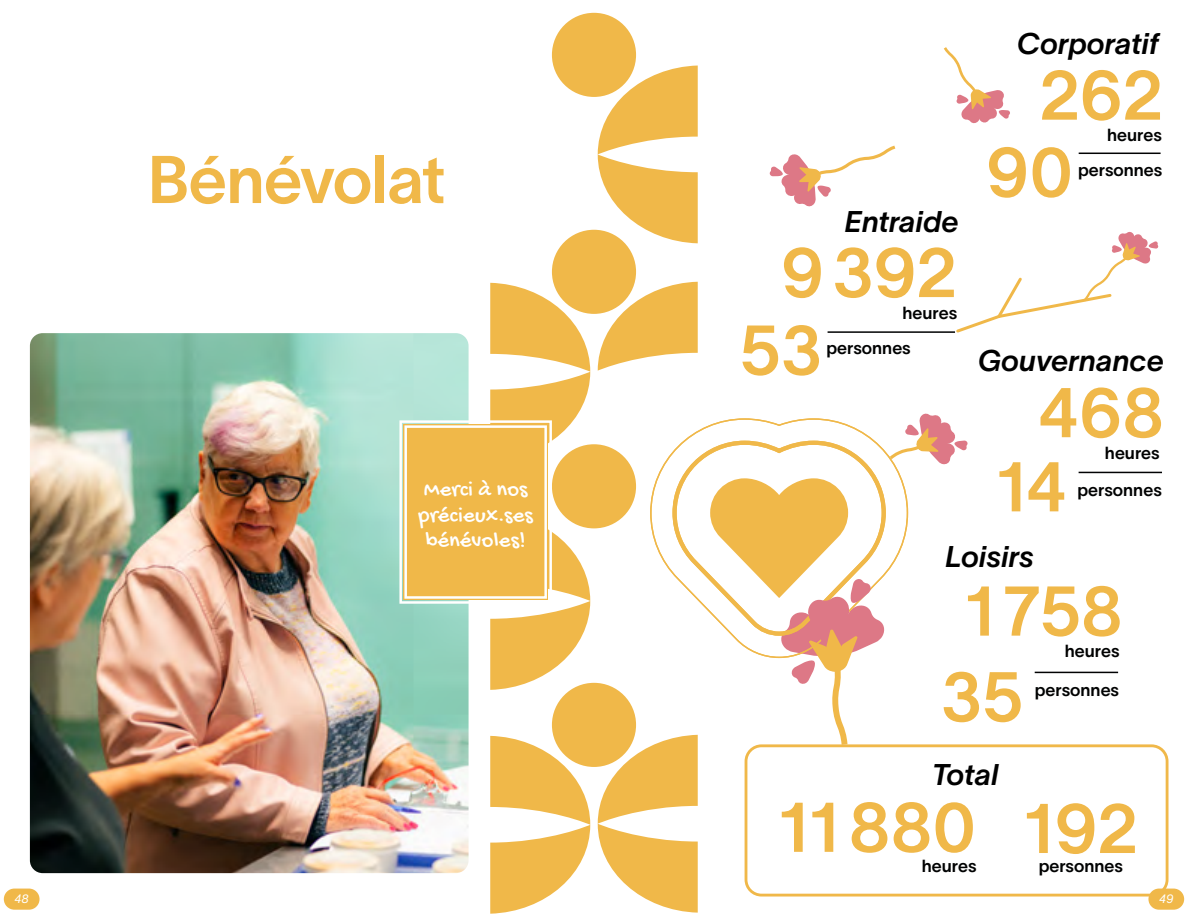
<style>
.page{position:relative;width:1188px;height:918px;background:#fff}
.page>*{position:absolute;margin:0;border:0;box-sizing:border-box;transform-origin:0 0}
.t1{font:68.85px/77.1px "TWK Lausanne";color:#f0b849}
.t2{font:66px "TWK Lausanne";letter-spacing:-.015em;color:#f0b849}
.t3{font:italic 29.4px "TWK Lausanne 0600";color:#000}
.t4{font:22.5px/25.5px "Gochi Hand";letter-spacing:.01em;color:#fff;text-align:center}
.t5{font:17.25px "TWK Lausanne";color:#010202}
.t6{font:italic 12px "TWK Lausanne 0300";color:#fff}
</style>
<div class="page">
<hr style="left:1079px;top:153px;width:82px;height:1px;background:#010203">
<svg style="left:956px;top:231px;width:203px;height:102px"></svg>
<hr style="left:1079px;top:472px;width:83px;height:1px;background:#010203">
<svg style="left:944px;top:47px;width:66px;height:77px"></svg>
<div style="left:745px;top:744px;width:424px;height:153px;border:3px solid #f0b849;border-radius:15px"></div>
<hr style="left:1035px;top:672px;width:83px;height:1px;background:#010203">
<hr style="left:828px;top:331px;width:127px;height:2px;background:#010203">
<svg style="left:769px;top:146px;width:126px;height:61px"></svg>
<div style="left:552px;top:13px;width:84px;height:84px;background:#f0b849;border-radius:50%"></div>
<div style="left:552px;top:444px;width:84px;height:84px;background:#f0b849;border-radius:50%"></div>
<div style="left:552px;top:683px;width:84px;height:84px;background:#f0b849;border-radius:50%"></div>
<div style="left:552px;top:230px;width:84px;height:84px;background:#f0b849;border-radius:50%"></div>
<svg style="left:490px;top:736px;width:100px;height:178px"></svg>
<svg style="left:598px;top:66px;width:100px;height:177px"></svg>
<svg style="left:598px;top:413px;width:370px;height:500px"></svg>
<svg style="left:598px;top:282px;width:100px;height:89px"></svg>
<img style="left:30px;top:333px;width:439px;height:540px">
<svg style="left:398px;top:283px;width:192px;height:407px"></svg>
<div style="left:404px;top:425px;width:143px;height:174px;border:2px solid #fff"></div>
<div style="left:1148px;top:889px;width:36px;height:21px;background:#f0b849;border-radius:11px"></div>
<div style="left:4px;top:889px;width:36px;height:21px;background:#f0b849;border-radius:11px"></div>
<h2 class="t2" style="left:148px;top:133px;width:299px">Bénévolat</h2>
<h3 class="t4" style="left:419px;top:478px;width:116px">Merci à nos précieux.ses bénévoles!</h3>
<h3 class="t3" style="left:1017px;top:23px;width:143px">Corporatif</h3>
<h3 class="t3" style="left:844px;top:201px;width:116px">Entraide</h3>
<h1 class="t1" style="left:781px;top:230px;width:177px">9392</h1>
<p class="t5" style="left:902px;top:301px;width:56px">heures</p>
<h1 class="t1" style="left:739px;top:307px;width:84px">53</h1>
<p class="t5" style="left:827px;top:335px;width:86px">personnes</p>
<h1 class="t1" style="left:986px;top:52px;width:179px;text-indent:53px">262<br>90</h1>
<p class="t5" style="left:1107px;top:123px;width:56px">heures</p>
<p class="t5" style="left:1078px;top:158px;width:86px">personnes</p>
<h3 class="t3" style="left:978px;top:340px;width:188px">Gouvernance</h3>
<h1 class="t1" style="left:996px;top:371px;width:169px;line-height:74.1px;text-indent:42px">468<br>14</h1>
<p class="t5" style="left:1105px;top:440px;width:56px">heures</p>
<p class="t5" style="left:1078px;top:478px;width:86px">personnes</p>
<h3 class="t3" style="left:945px;top:536px;width:90px">Loisirs</h3>
<h1 class="t1" style="left:941px;top:564px;width:183px;line-height:85.7px;text-indent:24px">1758<br>35</h1>
<p class="t5" style="left:1065px;top:638px;width:56px">heures</p>
<p class="t5" style="left:1035px;top:678px;width:86px">personnes</p>
<h3 class="t3" style="left:932px;top:754px;width:68px">Total</h3>
<h1 class="t1" style="left:779px;top:784px;width:199px">11880</h1>
<p class="t5" style="left:922px;top:853px;width:56px">heures</p>
<h1 class="t1" style="left:1024px;top:785px;width:116px">192</h1>
<p class="t5" style="left:1039px;top:854px;width:86px">personnes</p>
<p class="t6" style="left:15px;top:891px;width:16px">48</p>
<p class="t6" style="left:1159px;top:891px;width:16px">49</p>
</div>
